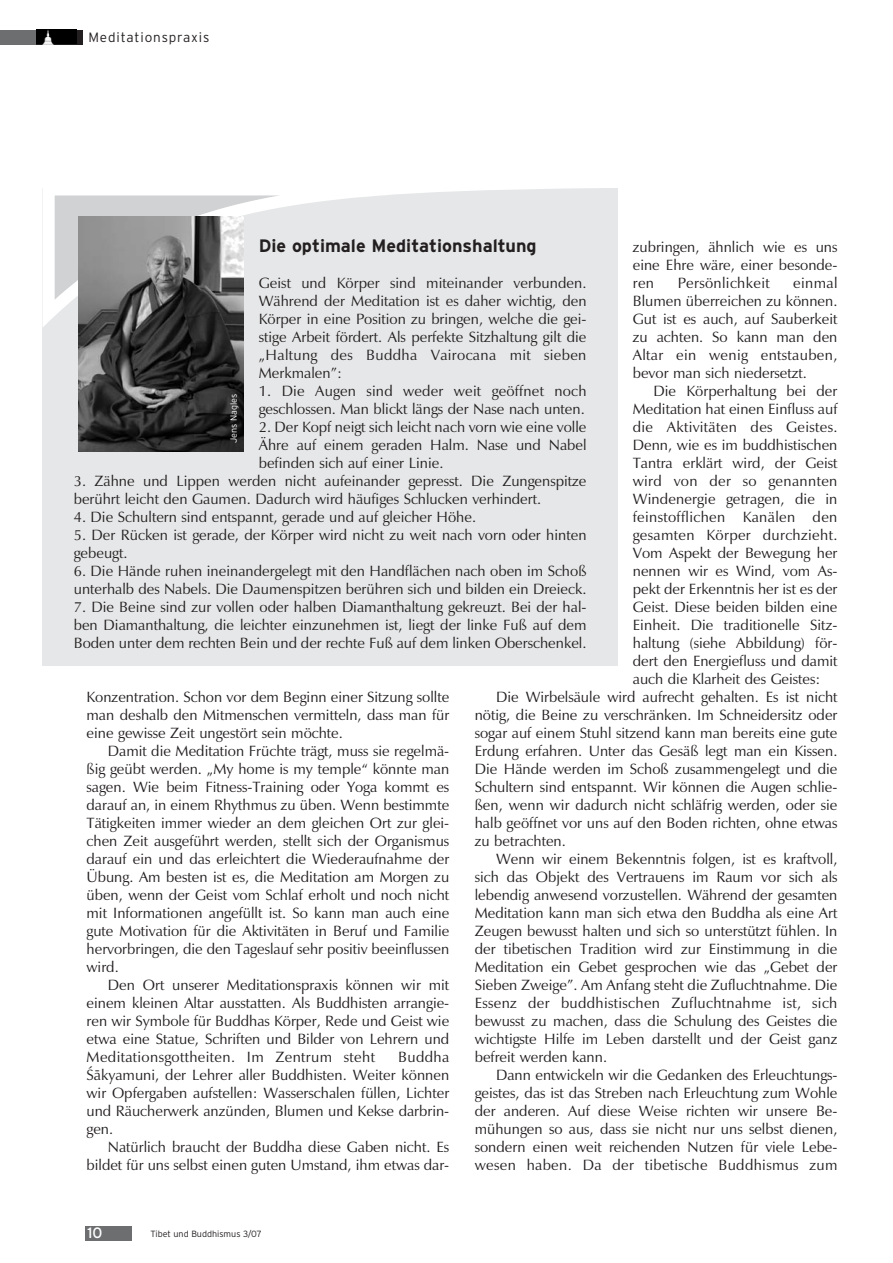
<style>
.page{position:relative;width:893px;height:1263px;background:#fff}
.page>*{position:absolute;margin:0;border:0;box-sizing:border-box;transform-origin:0 0}
.t1{font:700 18px "Interstate";color:#231f20}
.t2{font:15px/18px "Zapf Humanist 601 CS";color:#231f20;text-align:justify}
.t3{font:15px "Zapf Humanist 601 CS";letter-spacing:.02em;color:#231f20}
.t4{font:15px "Interstate";color:#fff}
.t5{font:300 13.5px "Interstate";letter-spacing:.065em;color:#231f20}
.t6{font:300 9px "Interstate";color:#231f20}
.t7{font:300 9px "Interstate";color:#fff}
</style>
<div class="page">
<div style="left:85px;top:1226px;width:47px;height:15px;background:#6c6e70"></div>
<div style="left:0;top:30px;width:40px;height:15px;background:#6c6e70"></div>
<div style="left:36px;top:30px;width:47px;height:15px;background:#231f20"></div>
<img style="left:36px;top:30px;width:41px;height:15px">
<div style="left:43px;top:188px;width:575px;height:478px;background:#e6e7e8"></div>
<svg style="left:43px;top:188px;width:528px;height:140px"></svg>
<img style="left:79px;top:216px;width:165px;height:235px">
<p class="t5" style="left:88px;top:32px;width:123px">Meditationspraxis</p>
<p class="t1" style="left:259px;top:239px;width:279px">Die optimale Meditationshaltung</p>
<p class="t2" style="left:259px;top:275px;width:329px">Geist und Körper sind miteinander verbunden.<br>Während der Meditation ist es daher wichtig, den Körper in eine Position zu bringen, welche die gei&shy;stige Arbeit fördert. Als perfekte Sitzhaltung gilt die „Haltung des Buddha Vairocana mit sieben Merkmalen”:</p>
<p class="t2" style="left:259px;top:383px;width:329px">1. Die Augen sind weder weit geöffnet noch geschlossen. Man blickt längs der Nase nach unten.</p>
<p class="t2" style="left:259px;top:419px;width:329px">2. Der Kopf neigt sich leicht nach vorn wie eine volle Ähre auf einem geraden Halm. Nase und Nabel befinden sich auf einer Linie.</p>
<p class="t2" style="left:74px;top:473px;width:514px">3. Zähne und Lippen werden nicht aufeinander gepresst. Die Zungenspitze berührt leicht den Gaumen. Dadurch wird häufiges Schlucken verhindert.</p>
<p class="t2" style="left:74px;top:509px;width:404px">4. Die Schultern sind entspannt, gerade und auf gleicher Höhe.</p>
<p class="t2" style="left:74px;top:527px;width:514px">5. Der Rücken ist gerade, der Körper wird nicht zu weit nach vorn oder hinten gebeugt.</p>
<p class="t2" style="left:74px;top:563px;width:514px">6. Die Hände ruhen ineinandergelegt mit den Handflächen nach oben im Schoß unterhalb des Nabels. Die Daumenspitzen berühren sich und bilden ein Dreieck.</p>
<p class="t2" style="left:74px;top:599px;width:514px">7. Die Beine sind zur vollen oder halben Diamanthaltung gekreuzt. Bei der hal&shy;ben Diamanthaltung, die leichter einzunehmen ist, liegt der linke Fuß auf dem Boden unter dem rechten Bein und der rechte Fuß auf dem linken Oberschenkel.</p>
<p class="t2" style="left:633px;top:239px;width:206px">zubringen, ähnlich wie es uns eine Ehre wäre, einer besonde&shy;ren</p>
<p class="t2" style="left:633px;top:275px;width:206px;text-indent:160px">einmal Blumen überreichen zu können.<br>Gut ist es auch, auf Sauberkeit zu achten. So kann man den Altar ein wenig entstauben, bevor man sich niedersetzt.</p>
<p class="t2" style="left:653px;top:383px;width:186px">Die Körperhaltung bei der</p>
<p class="t2" style="left:633px;top:401px;width:206px">Meditation hat einen Einfluss auf</p>
<p class="t3" style="left:633px;top:420px;width:206px">die Aktivitäten des Geistes.</p>
<p class="t2" style="left:633px;top:437px;width:206px">Denn, wie es im buddhistischen</p>
<p class="t2" style="left:633px;top:455px;width:206px">Tantra erklärt wird, der Geist</p>
<p class="t3" style="left:633px;top:474px;width:206px">wird von der so genannten</p>
<p class="t2" style="left:633px;top:491px;width:206px">Windenergie getragen, die in</p>
<p class="t3" style="left:633px;top:510px;width:206px">feinstofflichen Kanälen den</p>
<p class="t3" style="left:633px;top:528px;width:206px">gesamten Körper durchzieht.</p>
<p class="t2" style="left:633px;top:545px;width:206px">Vom Aspekt der Bewegung her</p>
<p class="t2" style="left:633px;top:563px;width:206px">nennen wir es Wind, vom As-</p>
<p class="t2" style="left:633px;top:581px;width:206px">pekt der Erkenntnis her ist es der</p>
<p class="t2" style="left:633px;top:599px;width:206px">Geist. Diese beiden bilden eine</p>
<p class="t2" style="left:633px;top:617px;width:206px">Einheit. Die traditionelle Sitz-</p>
<p class="t2" style="left:633px;top:635px;width:206px">haltung (siehe Abbildung) för-</p>
<p class="t2" style="left:633px;top:653px;width:206px">dert den Energiefluss und damit</p>
<p class="t2" style="left:633px;top:671px;width:189px">auch die Klarheit des Geistes:</p>
<p class="t2" style="left:496px;top:689px;width:343px">Die Wirbelsäule wird aufrecht gehalten. Es ist nicht</p>
<p class="t2" style="left:475px;top:707px;width:364px">nötig, die Beine zu verschränken. Im Schneidersitz oder</p>
<p class="t2" style="left:475px;top:725px;width:364px">sogar auf einem Stuhl sitzend kann man bereits eine gute</p>
<p class="t2" style="left:475px;top:743px;width:364px">Erdung erfahren. Unter das Gesäß legt man ein Kissen.</p>
<p class="t2" style="left:475px;top:761px;width:364px">Die Hände werden im Schoß zusammengelegt und die</p>
<p class="t2" style="left:475px;top:779px;width:364px">Schultern sind entspannt. Wir können die Augen schlie-</p>
<p class="t2" style="left:475px;top:797px;width:364px">ßen, wenn wir dadurch nicht schläfrig werden, oder sie</p>
<p class="t2" style="left:475px;top:815px;width:364px">halb geöffnet vor uns auf den Boden richten, ohne etwas</p>
<p class="t2" style="left:475px;top:833px;width:93px">zu betrachten.</p>
<p class="t2" style="left:496px;top:851px;width:343px">Wenn wir einem Bekenntnis folgen, ist es kraftvoll,</p>
<p class="t2" style="left:475px;top:869px;width:364px">sich das Objekt des Vertrauens im Raum vor sich als</p>
<p class="t2" style="left:475px;top:887px;width:364px">lebendig anwesend vorzustellen. Während der gesamten</p>
<p class="t2" style="left:475px;top:905px;width:364px">Meditation kann man sich etwa den Buddha als eine Art</p>
<p class="t2" style="left:475px;top:923px;width:364px">Zeugen bewusst halten und sich so unterstützt fühlen. In</p>
<p class="t2" style="left:475px;top:941px;width:364px">der tibetischen Tradition wird zur Einstimmung in die</p>
<p class="t2" style="left:475px;top:959px;width:364px">Meditation ein Gebet gesprochen wie das „Gebet der</p>
<p class="t2" style="left:475px;top:977px;width:364px">Sieben Zweige”. Am Anfang steht die Zufluchtnahme. Die</p>
<p class="t3" style="left:475px;top:996px;width:364px">Essenz der buddhistischen Zufluchtnahme ist, sich</p>
<p class="t2" style="left:475px;top:1013px;width:364px">bewusst zu machen, dass die Schulung des Geistes die</p>
<p class="t2" style="left:475px;top:1031px;width:364px">wichtigste Hilfe im Leben darstellt und der Geist ganz</p>
<p class="t2" style="left:475px;top:1049px;width:134px">befreit werden kann.</p>
<p class="t2" style="left:496px;top:1067px;width:343px">Dann entwickeln wir die Gedanken des Erleuchtungs-</p>
<p class="t2" style="left:475px;top:1085px;width:364px">geistes, das ist das Streben nach Erleuchtung zum Wohle</p>
<p class="t2" style="left:475px;top:1103px;width:364px">der anderen. Auf diese Weise richten wir unsere Be-</p>
<p class="t2" style="left:475px;top:1121px;width:364px">mühungen so aus, dass sie nicht nur uns selbst dienen,</p>
<p class="t2" style="left:475px;top:1139px;width:364px">sondern einen weit reichenden Nutzen für viele Lebe-</p>
<p class="t3" style="left:475px;top:1158px;width:364px">wesen haben. Da der tibetische Buddhismus zum</p>
<p class="t3" style="left:678px;top:276px;width:94px">Persönlichkeit</p>
<p class="t7" style="left:230px;top:443px;width:51px;rotate:-90deg">Jens Nagles</p>
<p class="t2" style="left:87px;top:689px;width:364px">Konzentration. Schon vor dem Beginn einer Sitzung sollte man deshalb den Mitmenschen vermitteln, dass man für eine gewisse Zeit ungestört sein möchte.</p>
<p class="t2" style="left:87px;top:743px;width:364px;text-indent:21px">Damit die Meditation Früchte trägt, muss sie regelmä&shy;ßig geübt werden. „My home is my temple“ könnte man sagen. Wie beim Fitness-Training oder Yoga kommt es darauf an, in einem Rhythmus zu üben. Wenn bestimmte Tätigkeiten immer wieder an dem gleichen Ort zur glei&shy;chen Zeit ausgeführt werden, stellt sich der Organismus darauf ein und das erleichtert die Wiederaufnahme der Übung. Am besten ist es, die Meditation am Morgen zu üben, wenn der Geist vom Schlaf erholt und noch nicht mit Informationen angefüllt ist. So kann man auch eine gute Motivation für die Aktivitäten in Beruf und Familie hervorbringen, die den Tageslauf sehr positiv beeinflussen wird.</p>
<p class="t2" style="left:87px;top:977px;width:364px;text-indent:21px">Den Ort unserer Meditationspraxis können wir mit einem kleinen Altar ausstatten. Als Buddhisten arrangie&shy;ren wir Symbole für Buddhas Körper, Rede und Geist wie etwa eine Statue, Schriften und Bilder von Lehrern und Meditationsgottheiten. Im Zentrum steht</p>
<p class="t2" style="left:87px;top:1049px;width:364px;text-indent:312px">Buddha Œåkyamuni, der Lehrer aller Buddhisten. Weiter können wir Opfergaben aufstellen: Wasserschalen füllen, Lichter und Räucherwerk anzünden, Blumen und Kekse darbrin&shy;gen.</p>
<p class="t2" style="left:87px;top:1139px;width:364px;text-align:right">Natürlich braucht der Buddha diese Gaben nicht. Es bildet für uns selbst einen guten Umstand, ihm etwas dar-</p>
<p class="t4" style="left:87px;top:1227px;width:17px">10</p>
<p class="t6" style="left:150px;top:1231px;width:113px">Tibet und Buddhismus 3/07</p>
</div>
